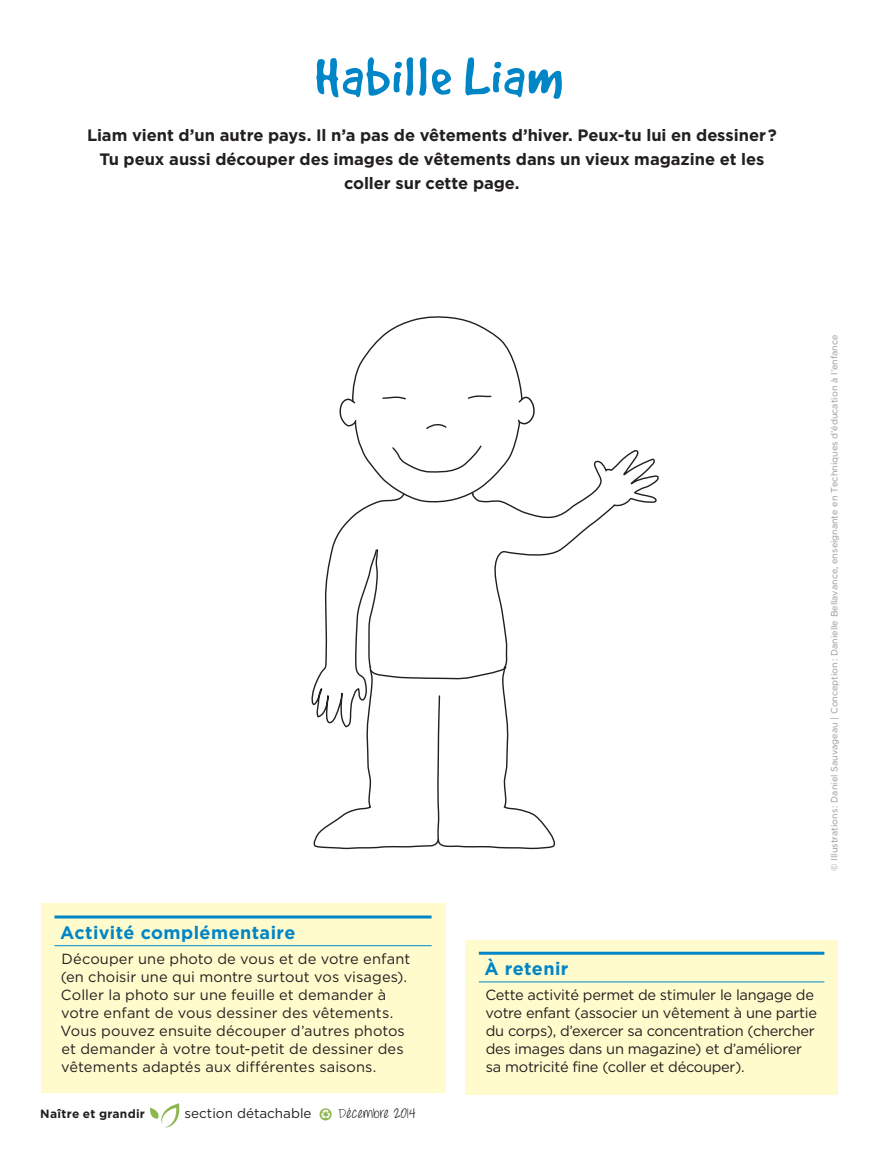
<style>
.page{position:relative;width:878px;height:1161px;background:#fff}
.page>*{position:absolute;margin:0;border:0;box-sizing:border-box;transform-origin:0 0}
.t1{font:60px "Good Dog";letter-spacing:.025em;color:#0085c7}
.t2{font:700 18px "Gotham";letter-spacing:.025em;color:#0085c7}
.t3{font:700 16.5px/24px "Gotham";letter-spacing:-.005em;color:#231f20;text-align:center}
.t4{font:14.7px/18px "Gotham";letter-spacing:-.005em;color:#231f20}
.t5{font:13.5px "Gotham";color:#231f20}
.t6{font:700 12px "Gotham";letter-spacing:.02em;color:#231f20}
.t7{font:9px "Gotham";color:#939598}
.s1{font-family:"Recycle";font-size:12px;color:#8db64e}
.s2{font-family:"Throw My Hands Upinthe Air"}
</style>
<div class="page">
<div style="left:465px;top:940px;width:372px;height:155px;background:#fffbcc"></div>
<hr style="left:479px;top:952px;width:345px;height:3px;background:#0085c7">
<hr style="left:479px;top:982px;width:345px;height:1px;background:#0085c7">
<div style="left:41px;top:904px;width:404px;height:189px;background:#fffbcc"></div>
<hr style="left:54px;top:916px;width:377px;height:3px;background:#0085c7">
<hr style="left:54px;top:945px;width:377px;height:1px;background:#0085c7">
<svg style="left:556px;top:450px;width:103px;height:103px"></svg>
<svg style="left:311px;top:316px;width:245px;height:534px"></svg>
<svg style="left:150px;top:1103px;width:30px;height:25px"></svg>
<h1 class="t1" style="left:315px;top:45px;width:250px">Habille Liam</h1>
<p class="t3" style="left:87px;top:123px;width:691px">Liam vient d’un autre pays. Il n’a pas de vêtements d’hiver. Peux-tu lui en dessiner ?<br>Tu peux aussi découper des images de vêtements dans un vieux magazine et les coller sur cette page.</p>
<p class="t2" style="left:60px;top:922px;width:237px">Activité complémentaire</p>
<p class="t4" style="left:60px;top:949px;width:351px">Découper une photo de vous et de votre enfant (en choisir une qui montre surtout vos visages).<br>Coller la photo sur une feuille et demander à votre enfant de vous dessiner des vêtements.<br>Vous pouvez ensuite découper d’autres photos et demander à votre tout-petit de dessiner des vêtements adaptés aux différentes saisons.</p>
<p class="t6" style="left:40px;top:1107px;width:106px">Naître et grandir</p>
<p class="t5" style="left:184px;top:1106px;width:233px">section détachable <span class="s1">E</span> <span class="s2">Décembre 2014</span></p>
<p class="t7" style="left:829px;top:871px;width:538px;rotate:-90deg">© Illustrations : Daniel Sauvageau | Conception: Danielle Bellavance, enseignante en Techniques d’éducation à l’enfance</p>
<p class="t2" style="left:484px;top:958px;width:85px">À retenir</p>
<p class="t4" style="left:485px;top:985px;width:333px">Cette activité permet de stimuler le langage de votre enfant (associer un vêtement à une partie du corps), d’exercer sa concentration (chercher des images dans un magazine) et d’améliorer sa motricité fine (coller et découper).</p>
</div>
